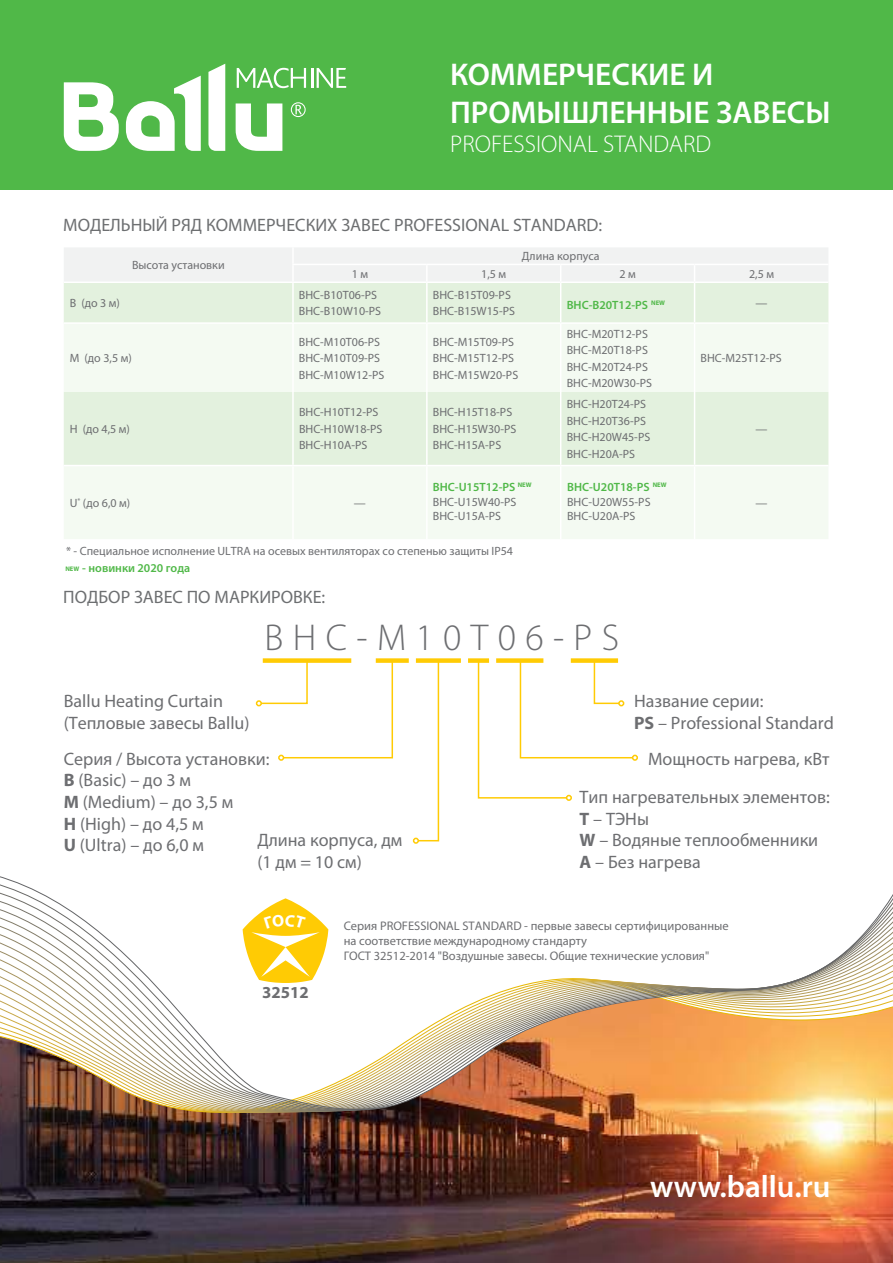
<style>
.page{position:relative;width:893px;height:1263px;background:#fff}
.page>*{position:absolute;margin:0;border:0;box-sizing:border-box;transform-origin:0 0}
.t1{font:300 37.5px "Myriad Pro";letter-spacing:.25em;color:#6d6e71}
.t2{font:600 31.5px/37.8px "Myriad Pro";color:#fff}
.t3{font:600 31.05px "Myriad Pro";color:#fff}
.t4{font:300 24.3px "Myriad Pro";color:#fff}
.t5{font:18px/21.6px "Myriad Pro";color:#6d6e71}
.t6{font:18px "Myriad Pro";color:#6d6f71}
.t7{font:700 16.8px "Myriad Pro";color:#6d6e71}
.t8{font:12.45px/15px "Myriad Pro";color:#6d6e71}
.t9{font:12px/16.5px "Myriad Pro";color:#6d6e71}
.t10{font:600 12px "Myriad Pro";color:#50b848}
.t11{font:700 6.6px "Myriad Pro";color:#50b848}
.s1{font-weight:700}
</style>
<div class="page">
<div style="left:64px;top:283px;width:764px;height:39px;background:#e3f1de"></div>
<svg style="left:64px;top:324px;width:764px;height:215px;fill:#f4faf2"></svg>
<img style="left:0;top:1122px;width:893px;height:141px">
<img style="left:0;top:840px;width:893px;height:282px">
<div style="left:0;top:0;width:893px;height:189px;background:#50b848"></div>
<svg style="left:64px;top:82px;width:55px;height:69px"></svg>
<svg style="left:236px;top:103px;width:46px;height:48px"></svg>
<svg style="left:291px;top:102px;width:15px;height:15px"></svg>
<hr style="left:311px;top:68px;width:2px;height:20px;background:#fff">
<svg style="left:317px;top:68px;width:29px;height:20px"></svg>
<svg style="left:237px;top:68px;width:69px;height:20px"></svg>
<svg style="left:208px;top:64px;width:17px;height:87px"></svg>
<svg style="left:126px;top:76px;width:75px;height:75px"></svg>
<div style="left:263px;top:658px;width:88px;height:5px;background:#ffdc58"></div>
<div style="left:376px;top:658px;width:33px;height:5px;background:#ffcb04"></div>
<div style="left:416px;top:658px;width:45px;height:5px;background:#ffcb04"></div>
<div style="left:496px;top:658px;width:47px;height:5px;background:#ffdc58"></div>
<div style="left:571px;top:658px;width:47px;height:5px;background:#ffdc58"></div>
<div style="left:468px;top:658px;width:21px;height:5px;background:#ffcb04"></div>
<svg style="left:256px;top:659px;width:138px;height:102px"></svg>
<svg style="left:477px;top:659px;width:161px;height:142px"></svg>
<svg style="left:413px;top:659px;width:27px;height:185px"></svg>
<hr style="left:292px;top:283px;width:2px;height:39px;background:#fff">
<hr style="left:292px;top:324px;width:2px;height:68px;background:#fff">
<hr style="left:292px;top:392px;width:2px;height:73px;background:#fff">
<hr style="left:292px;top:466px;width:2px;height:73px;background:#fff">
<hr style="left:426px;top:283px;width:2px;height:39px;background:#fff">
<hr style="left:426px;top:324px;width:2px;height:68px;background:#fff">
<hr style="left:426px;top:392px;width:2px;height:73px;background:#fff">
<hr style="left:426px;top:466px;width:2px;height:73px;background:#fff">
<hr style="left:694px;top:283px;width:1px;height:39px;background:#fff">
<hr style="left:694px;top:324px;width:1px;height:68px;background:#fff">
<hr style="left:694px;top:466px;width:1px;height:73px;background:#fff">
<hr style="left:694px;top:392px;width:1px;height:73px;background:#fff">
<div style="left:64px;top:248px;width:764px;height:33px;background:#f1f2f2"></div>
<hr style="left:560px;top:283px;width:1px;height:39px;background:#fff">
<hr style="left:560px;top:324px;width:1px;height:68px;background:#fff">
<hr style="left:560px;top:466px;width:1px;height:73px;background:#fff">
<hr style="left:560px;top:392px;width:1px;height:73px;background:#fff">
<hr style="left:292px;top:264px;width:135px;height:1px;background:#fff">
<hr style="left:427px;top:264px;width:134px;height:1px;background:#fff">
<hr style="left:561px;top:264px;width:134px;height:1px;background:#fff">
<hr style="left:695px;top:264px;width:133px;height:1px;background:#fff">
<hr style="left:64px;top:465px;width:229px;height:1px;background:#fff">
<hr style="left:293px;top:465px;width:134px;height:1px;background:#fff">
<hr style="left:427px;top:465px;width:134px;height:1px;background:#fff">
<hr style="left:561px;top:465px;width:134px;height:1px;background:#fff">
<hr style="left:695px;top:465px;width:133px;height:1px;background:#fff">
<svg style="left:243px;top:898px;width:85px;height:85px"></svg>
<h2 class="t2" style="left:450px;top:56px;width:382px">КОММЕРЧЕСКИЕ И<br>ПРОМЫШЛЕННЫЕ ЗАВЕСЫ</h2>
<h3 class="t4" style="left:450px;top:129px;width:262px">PROFESSIONAL STANDARD</h3>
<h3 class="t6" style="left:63px;top:216px;width:540px">МОДЕЛЬНЫЙ РЯД КОММЕРЧЕСКИХ ЗАВЕС PROFESSIONAL STANDARD:</h3>
<p class="t9" style="left:132px;top:257px;width:94px">Высота установки</p>
<p class="t9" style="left:522px;top:248px;width:79px">Длина корпуса</p>
<p class="t9" style="left:352px;top:266px;width:18px">1 м</p>
<p class="t9" style="left:481px;top:266px;width:27px">1,5 м</p>
<p class="t9" style="left:619px;top:266px;width:18px">2 м</p>
<p class="t9" style="left:749px;top:266px;width:27px">2,5 м</p>
<p class="t9" style="left:70px;top:295px;width:52px">B (до 3 м)</p>
<p class="t9" style="left:299px;top:287px;width:84px">BHC-B10T06-PS<br>BHC-B10W10-PS</p>
<p class="t9" style="left:433px;top:287px;width:84px">BHC-B15T09-PS<br>BHC-B15W15-PS</p>
<p class="t10" style="left:567px;top:299px;width:83px">BHC-B20T12-PS</p>
<p class="t9" style="left:755px;top:295px;width:13px">—</p>
<p class="t9" style="left:70px;top:351px;width:64px">M (до 3,5 м)</p>
<p class="t11" style="left:651px;top:299px;width:15px">NEW</p>
<p class="t9" style="left:299px;top:334px;width:87px">BHC-M10T06-PS<br>BHC-M10T09-PS<br>BHC-M10W12-PS</p>
<p class="t9" style="left:433px;top:334px;width:87px">BHC-M15T09-PS<br>BHC-M15T12-PS<br>BHC-M15W20-PS</p>
<p class="t9" style="left:567px;top:326px;width:87px">BHC-M20T12-PS<br>BHC-M20T18-PS<br>BHC-M20T24-PS<br>BHC-M20W30-PS</p>
<p class="t9" style="left:701px;top:351px;width:83px">BHC-M25T12-PS</p>
<p class="t9" style="left:70px;top:421px;width:62px">H (до 4,5 м)</p>
<p class="t9" style="left:299px;top:405px;width:85px">BHC-H10T12-PS<br>BHC-H10W18-PS<br>BHC-H10A-PS</p>
<p class="t9" style="left:433px;top:405px;width:85px">BHC-H15T18-PS<br>BHC-H15W30-PS<br>BHC-H15A-PS</p>
<p class="t9" style="left:567px;top:396px;width:85px">BHC-H20T24-PS<br>BHC-H20T36-PS<br>BHC-H20W45-PS<br>BHC-H20A-PS</p>
<p class="t9" style="left:755px;top:421px;width:13px">—</p>
<p class="t9" style="left:70px;top:495px;width:62px">U<sup>*</sup> (до 6,0 м)</p>
<p class="t9" style="left:354px;top:495px;width:13px">—</p>
<p class="t11" style="left:518px;top:481px;width:15px">NEW</p>
<p class="t10" style="left:433px;top:482px;width:84px">BHC-U15T12-PS</p>
<p class="t9" style="left:433px;top:495px;width:85px;line-height:14.4px">BHC-U15W40-PS<br>BHC-U15A-PS</p>
<p class="t9" style="left:66px;top:544px;width:449px">* - Специальное исполнение ULTRA на осевых вентиляторах со степенью защиты IP54</p>
<p class="t10" style="left:82px;top:562px;width:109px">- новинки 2020 года</p>
<p class="t11" style="left:65px;top:565px;width:15px">NEW</p>
<h3 class="t6" style="left:63px;top:588px;width:264px">ПОДБОР ЗАВЕС ПО МАРКИРОВКЕ:</h3>
<p class="t11" style="left:653px;top:481px;width:15px">NEW</p>
<p class="t10" style="left:567px;top:482px;width:84px">BHC-U20T18-PS</p>
<p class="t9" style="left:567px;top:495px;width:85px;line-height:14.4px">BHC-U20W55-PS<br>BHC-U20A-PS</p>
<p class="t9" style="left:755px;top:495px;width:13px">—</p>
<h1 class="t1" style="left:264px;top:615px;width:356px">BHC-M10T06-PS</h1>
<h3 class="t5" style="left:64px;top:691px;width:187px">Ballu Heating Curtain (Тепловые завесы Ballu)</h3>
<h3 class="t5" style="left:64px;top:748px;width:207px">Серия / Высота установки:<br><span class="s1">B</span> (Basic) – до 3 м<br><span class="s1">M</span> (Medium) – до 3,5 м<br><span class="s1">H</span> (High) – до 4,5 м<br><span class="s1">U</span> (Ultra) – до 6,0 м</h3>
<h3 class="t5" style="left:257px;top:830px;width:147px">Длина корпуса, дм (1 дм = 10 см)</h3>
<h3 class="t5" style="left:634px;top:691px;width:201px">Название серии:<br><span class="s1">PS</span> – Professional Standard</h3>
<h3 class="t5" style="left:648px;top:749px;width:183px">Мощность нагрева, кВт</h3>
<h3 class="t5" style="left:580px;top:787px;width:252px">Тип нагревательных элементов:<br><span class="s1">T</span> – ТЭНы<br><span class="s1">W</span> – Водяные теплообменники<br><span class="s1">A</span> – Без нагрева</h3>
<h3 class="t7" style="left:262px;top:982px;width:48px">32512</h3>
<p class="t8" style="left:344px;top:918px;width:387px">Серия PROFESSIONAL STANDARD - первые завесы сертифицированные на соответствие международному стандарту<br>ГОСТ 32512-2014 "Воздушные завесы. Общие технические условия"</p>
<h3 class="t3" style="left:650px;top:1171px;width:182px">www.ballu.ru</h3>
</div>
